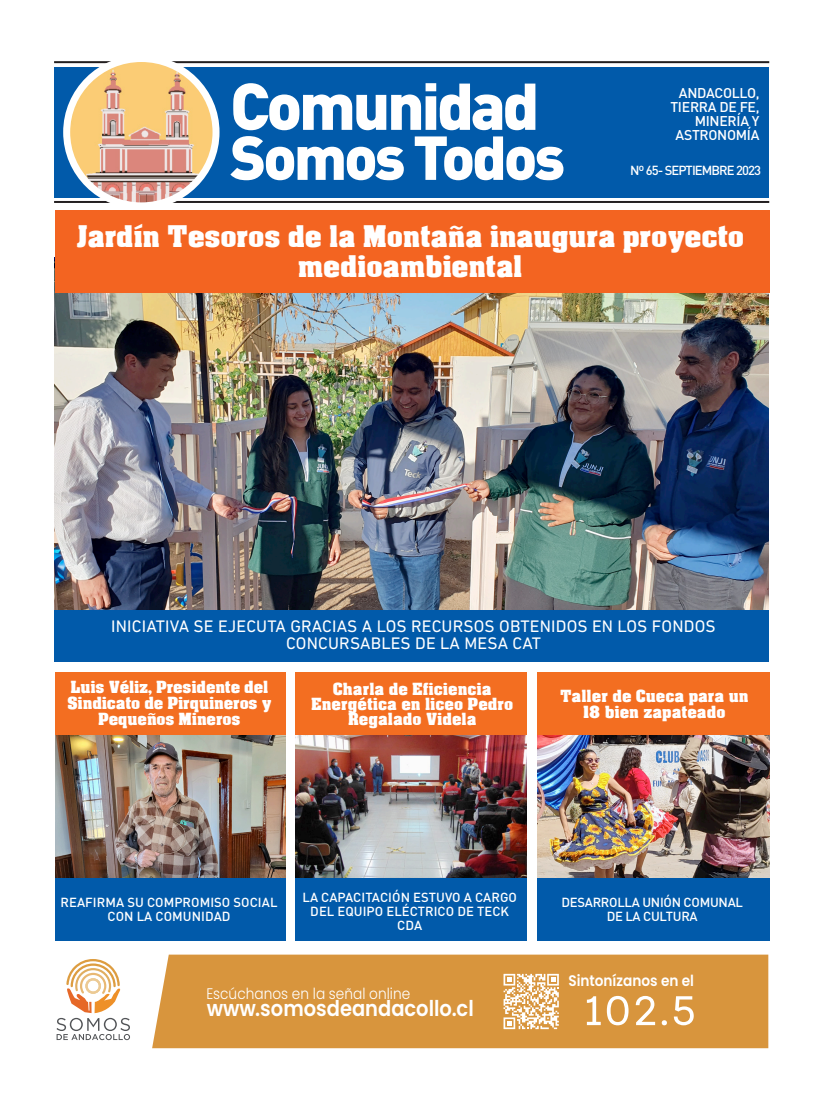
<style>
.page{position:relative;width:823px;height:1106px;background:#fff}
.page>*{position:absolute;margin:0;border:0;box-sizing:border-box;transform-origin:0 0}
.t1{font:900 65px "DIN Pro";letter-spacing:-.05em;color:#fff}
.t2{font:900 61px "DIN Pro";letter-spacing:-.05em;color:#fff}
.t3{font:28.5px/29.6px "Acme Font";letter-spacing:-.01em;color:#fff;text-align:center}
.t4{font:600 21.7px "Poppins";color:#fff;scale:.89 1}
.t5{font:17px/17px "DIN Next LT Pro";letter-spacing:.01em;color:#fff;text-align:center}
.t6{font:16px/16px "Acme Font";color:#fff;text-align:center}
.t7{font:300 15.3px "Poppins";color:#fff;scale:.89 1}
.t8{font:600 15.3px "Poppins";color:#fff;scale:.89 1}
.t9{font:500 14px/14px "DIN Pro";letter-spacing:-.02em;color:#fff;text-align:right}
.t10{font:500 13px/14px "DIN Pro";letter-spacing:.005em;color:#fff;text-align:center}
.t11{font:500 13px/14px "DIN Pro";letter-spacing:-.02em;color:#fff;text-align:center}
.t12{font:500 13px "DIN Pro";letter-spacing:-.07em;color:#fff}
</style>
<div class="page">
<img style="left:54px;top:257px;width:714px;height:353px">
<img style="left:55px;top:734px;width:230px;height:144px">
<img style="left:295px;top:735px;width:231px;height:143px">
<img style="left:537px;top:734px;width:232px;height:144px">
<hr style="left:54px;top:61px;width:714px;height:2px;background:#231f20">
<hr style="left:54px;top:201px;width:714px;height:2px;background:#231f20">
<div style="left:54px;top:67px;width:714px;height:131px;background:#015aaa"></div>
<div style="left:55px;top:211px;width:713px;height:82px;background:#f36421"></div>
<div style="left:55px;top:878px;width:230px;height:62px;background:#015aaa"></div>
<div style="left:54px;top:610px;width:714px;height:52px;background:#015aaa"></div>
<div style="left:295px;top:878px;width:231px;height:62px;background:#015aaa"></div>
<div style="left:536px;top:878px;width:233px;height:62px;background:#015aaa"></div>
<div style="left:295px;top:672px;width:231px;height:62px;background:#f36e21"></div>
<div style="left:55px;top:672px;width:230px;height:62px;background:#f36e21"></div>
<img style="left:67px;top:61px;width:149px;height:142px">
<div style="left:63px;top:55px;width:156px;height:154px;border:7px solid #fff;border-radius:50%"></div>
<div style="left:537px;top:672px;width:232px;height:62px;background:#f36e21"></div>
<div style="left:152px;top:954px;width:615px;height:94px;background:#d8953d"></div>
<svg style="left:56px;top:959px;width:74px;height:81px"></svg>
<svg style="left:586px;top:996px;width:14px;height:29px"></svg>
<svg style="left:606px;top:995px;width:22px;height:30px"></svg>
<svg style="left:635px;top:995px;width:19px;height:30px"></svg>
<svg style="left:661px;top:1020px;width:5px;height:5px"></svg>
<svg style="left:673px;top:996px;width:20px;height:29px"></svg>
<svg style="left:503px;top:973px;width:55px;height:56px"></svg>
<p class="t1" style="left:230px;top:62px;width:311px">Comunidad</p>
<p class="t2" style="left:230px;top:116px;width:336px">Somos Todos</p>
<p class="t9" style="left:670px;top:86px;width:91px">ANDACOLLO,<br>TIERRA DE FE,<br>MINERÍA Y<br>ASTRONOMÍA</p>
<p class="t12" style="left:629px;top:162px;width:132px">Nº 65- SEPTIEMBRE 2023</p>
<p class="t3" style="left:76px;top:221px;width:669px">Jardín Tesoros de la Montaña inaugura proyecto medioambiental</p>
<p class="t5" style="left:111px;top:617px;width:605px">INICIATIVA SE EJECUTA GRACIAS A LOS RECURSOS OBTENIDOS EN LOS FONDOS<br>CONCURSABLES DE LA MESA CAT</p>
<p class="t6" style="left:67px;top:678px;width:205px">Luis Véliz, Presidente del<br>Sindicato de Pirquineros y<br>Pequeños Mineros</p>
<p class="t6" style="left:311px;top:681px;width:203px;line-height:15px">Charla de Eficiencia<br>Energética en liceo Pedro<br>Regalado Videla</p>
<p class="t6" style="left:559px;top:687px;width:190px">Taller de Cueca para un<br>18 bien zapateado</p>
<p class="t10" style="left:61px;top:895px;width:218px">REAFIRMA SU COMPROMISO SOCIAL<br>CON LA COMUNIDAD</p>
<p class="t10" style="left:302px;top:890px;width:216px">LA CAPACITACIÓN ESTUVO A CARGO<br>DEL EQUIPO ELÉCTRICO DE TECK<br>CDA</p>
<p class="t7" style="left:206px;top:984px;width:230px">Escúchanos en la señal online</p>
<p class="t4" style="left:206px;top:996px;width:301px">www.somosdeandacollo.cl</p>
<p class="t11" style="left:561px;top:894px;width:183px">DESARROLLA UNIÓN COMUNAL<br>DE LA CULTURA</p>
<p class="t8" style="left:568px;top:972px;width:143px">Sintonízanos en el</p>
</div>
